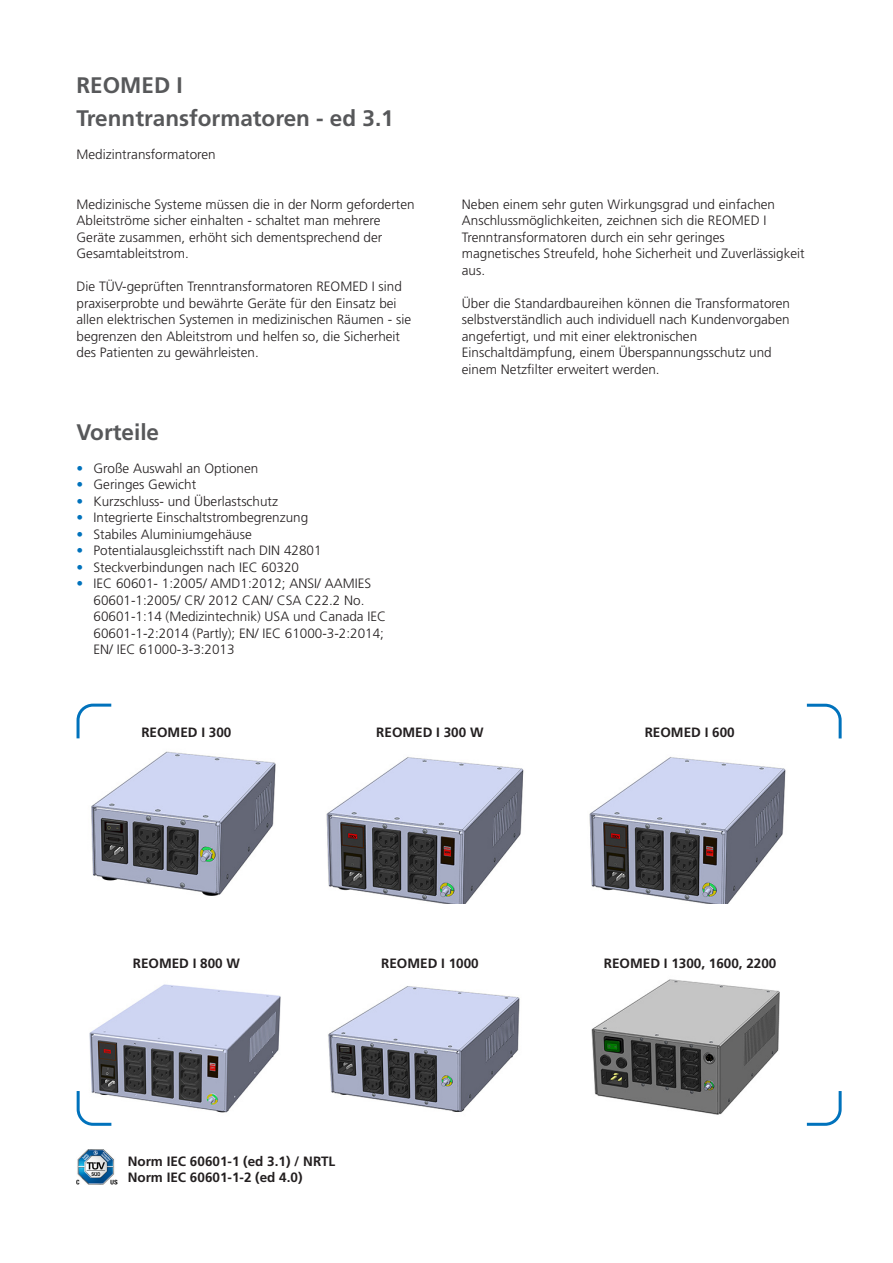
<style>
.page{position:relative;width:893px;height:1263px;background:#fff}
.page>*{position:absolute;margin:0;border:0;box-sizing:border-box;transform-origin:0 0}
.Headline_Unterseiten{font:700 22.5px/33px "Frutiger";color:#57585a}
.Fließtext_linksbündi{font:300 13.5px/16.5px "Frutiger";color:#231f20}
.Fließtext_linksbündi-2{font:700 13.5px "Frutiger";color:#231f20}
.s1{color:#0072bc}
</style>
<div class="page">
<img style="left:91px;top:751px;width:185px;height:145px">
<img style="left:326px;top:757px;width:198px;height:146px">
<img style="left:589px;top:757px;width:197px;height:146px">
<img style="left:89px;top:984px;width:192px;height:129px">
<img style="left:328px;top:986px;width:192px;height:126px">
<img style="left:591px;top:979px;width:189px;height:136px">
<svg style="left:76px;top:703px;width:36px;height:36px"></svg>
<svg style="left:806px;top:703px;width:36px;height:36px"></svg>
<svg style="left:806px;top:1091px;width:36px;height:35px"></svg>
<svg style="left:76px;top:1088px;width:38px;height:38px"></svg>
<img style="left:77px;top:1149px;width:40px;height:36px">
<p class="Headline_Unterseiten" style="left:77px;top:69px;width:319px">REOMED I<br>Trenntransformatoren - ed 3.1</p>
<p class="Fließtext_linksbündi" style="left:77px;top:146px;width:141px">Medizintransformatoren</p>
<p class="Fließtext_linksbündi" style="left:77px;top:196px;width:340px">Medizinische Systeme müssen die in der Norm geforderten Ableitströme sicher einhalten - schaltet man mehrere Geräte zusammen, erhöht sich dementsprechend der Gesamtableitstrom.</p>
<p class="Fließtext_linksbündi" style="left:77px;top:278px;width:336px">Die TÜV-geprüften Trenntransformatoren REOMED I sind praxiserprobte und bewährte Geräte für den Einsatz bei allen elektrischen Systemen in medizinischen Räumen - sie begrenzen den Ableitstrom und helfen so, die Sicherheit des Patienten zu gewährleisten.</p>
<p class="Headline_Unterseiten" style="left:77px;top:415px;width:84px">Vorteile</p>
<p class="Fließtext_linksbündi" style="left:77px;top:460px;width:183px"><span class="s1">•</span> Große Auswahl an Optionen</p>
<p class="Fließtext_linksbündi" style="left:77px;top:476px;width:121px"><span class="s1">•</span> Geringes Gewicht</p>
<p class="Fließtext_linksbündi" style="left:77px;top:493px;width:203px"><span class="s1">•</span> Kurzschluss- und Überlastschutz</p>
<p class="Fließtext_linksbündi" style="left:77px;top:509px;width:233px"><span class="s1">•</span> Integrierte Einschaltstrombegrenzung</p>
<p class="Fließtext_linksbündi" style="left:77px;top:526px;width:177px"><span class="s1">•</span> Stabiles Aluminiumgehäuse</p>
<p class="Fließtext_linksbündi" style="left:77px;top:542px;width:247px"><span class="s1">•</span> Potentialausgleichsstift nach DIN 42801</p>
<p class="Fließtext_linksbündi" style="left:77px;top:559px;width:224px"><span class="s1">•</span> Steckverbindungen nach IEC 60320</p>
<p class="Fließtext_linksbündi" style="left:94px;top:575px;width:294px;text-indent:-17px"><span class="s1">•</span> IEC 60601- 1:2005/ AMD1:2012; ANSI/ AAMIES 60601-1:2005/ CR/ 2012 CAN/ CSA C22.2 No.<br>60601-1:14 (Medizintechnik) USA und Canada IEC 60601-1-2:2014 (Partly); EN/ IEC 61000-3-2:2014; EN/ IEC 61000-3-3:2013</p>
<p class="Fließtext_linksbündi" style="left:462px;top:196px;width:344px">Neben einem sehr guten Wirkungsgrad und einfachen Anschlussmöglichkeiten, zeichnen sich die REOMED I Trenntransformatoren durch ein sehr geringes magnetisches Streufeld, hohe Sicherheit und Zuverlässigkeit aus.</p>
<p class="Fließtext_linksbündi" style="left:462px;top:295px;width:330px">Über die Standardbaureihen können die Transformatoren selbstverständlich auch individuell nach Kundenvorgaben angefertigt, und mit einer elektronischen Einschaltdämpfung, einem Überspannungsschutz und einem Netzfilter erweitert werden.</p>
<p class="Fließtext_linksbündi-2" style="left:141px;top:724px;width:92px">REOMED I 300</p>
<p class="Fließtext_linksbündi-2" style="left:376px;top:724px;width:109px">REOMED I 300 W</p>
<p class="Fließtext_linksbündi-2" style="left:645px;top:724px;width:92px">REOMED I 600</p>
<p class="Fließtext_linksbündi-2" style="left:133px;top:955px;width:109px">REOMED I 800 W</p>
<p class="Fließtext_linksbündi-2" style="left:381px;top:955px;width:99px">REOMED I 1000</p>
<p class="Fließtext_linksbündi-2" style="left:604px;top:955px;width:174px">REOMED I 1300, 1600, 2200</p>
<p class="Fließtext_linksbündi-2" style="left:128px;top:1153px;width:209px">Norm IEC 60601-1 (ed 3.1) / NRTL</p>
<p class="Fließtext_linksbündi-2" style="left:128px;top:1169px;width:176px">Norm IEC 60601-1-2 (ed 4.0)</p>
</div>
